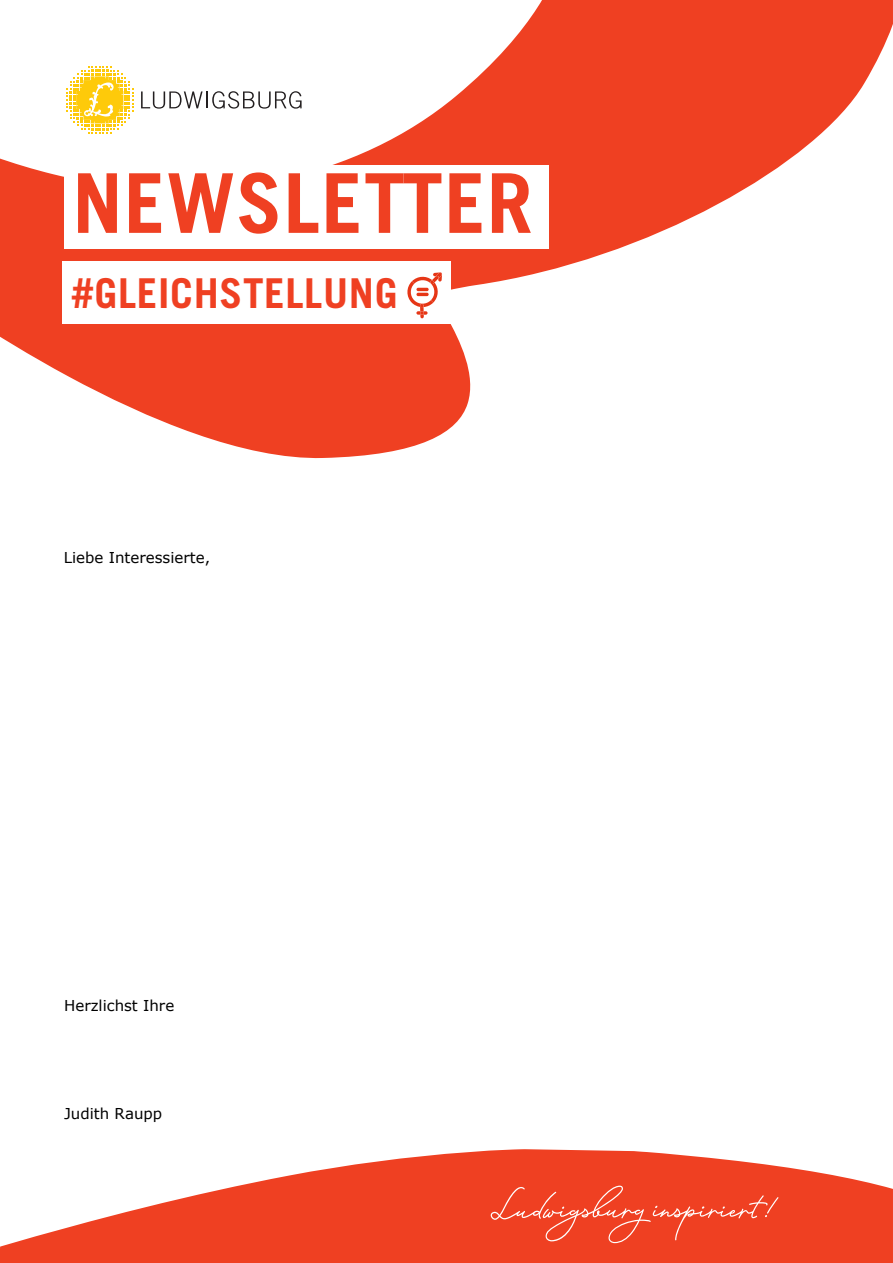
<style>
.page{position:relative;width:893px;height:1263px;background:#fff}
.page>*{position:absolute;margin:0;border:0;box-sizing:border-box;transform-origin:0 0}
.t1{font:700 82.5px "Ludwigsburg Trade Gothic";color:#ef4022}
.t2{font:700 41.1px "Ludwigsburg Trade Gothic";color:#ef4022}
.t3{font:15px "Verdana";color:#000}
</style>
<div class="page">
<svg style="left:0;top:0;width:893px;height:459px"></svg>
<svg style="left:0;top:1149px;width:893px;height:114px;fill:#ef4022"></svg>
<div style="left:64px;top:165px;width:484px;height:84px;background:#fff"></div>
<div style="left:63px;top:261px;width:388px;height:63px;background:#fff"></div>
<svg style="left:407px;top:272px;width:35px;height:46px"></svg>
<svg style="left:491px;top:1185px;width:287px;height:58px;background:#f04d31"></svg>
<h1 class="t1" style="left:72px;top:153px;width:463px">NEWSLETTER</h1>
<h2 class="t2" style="left:71px;top:268px;width:329px">#GLEICHSTELLUNG</h2>
<p class="t3" style="left:64px;top:547px;width:148px">Liebe Interessierte,</p>
<p class="t3" style="left:64px;top:995px;width:112px">Herzlichst Ihre</p>
<p class="t3" style="left:64px;top:1103px;width:100px">Judith Raupp</p>
</div>
